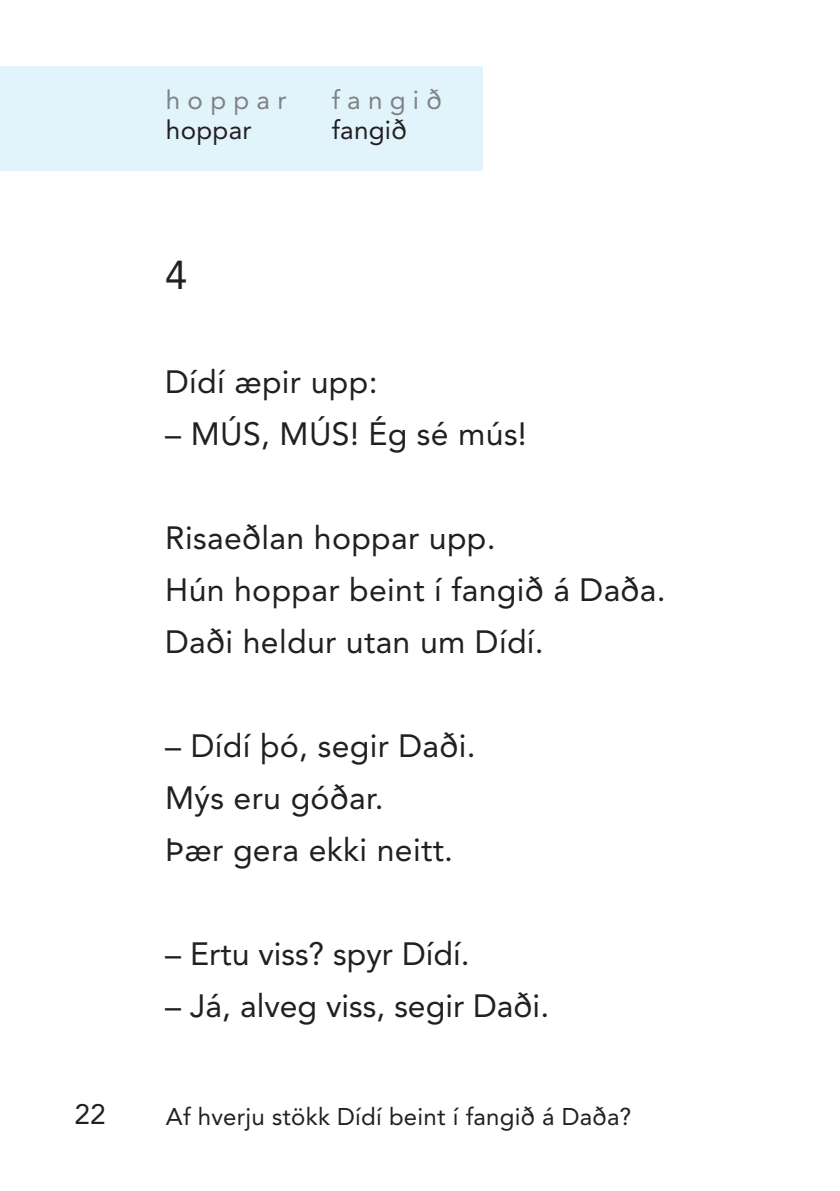
<style>
.page{position:relative;width:840px;height:1191px;background:#fff}
.page>*{position:absolute;margin:0;border:0;box-sizing:border-box;transform-origin:0 0}
.t1{font:40px "Avenir LT Std";color:#231f20}
.t2{font:32px/52px "Avenir LT Std";letter-spacing:.01em;color:#231f20}
.t3{font:28px "Avenir LT Std";color:#231f20}
.t4{font:26px "Avenir LT Std";color:#808285}
.t5{font:26px "Avenir LT Std";letter-spacing:.01em;color:#231f20}
.t6{font:24px "Avenir LT Std";letter-spacing:.01em;color:#231f20}
</style>
<div class="page">
<div style="left:0;top:66px;width:482px;height:105px;background:#e1f4fc"></div>
<p class="t3" style="left:74px;top:1098px;width:33px">22</p>
<p class="t4" style="left:166px;top:85px;width:122px">h o p p a r</p>
<p class="t5" style="left:166px;top:115px;width:87px">hoppar</p>
<p class="t4" style="left:331px;top:85px;width:111px">f a n g i ð</p>
<p class="t5" style="left:331px;top:115px;width:77px">fangið</p>
<p class="t1" style="left:165px;top:252px;width:24px">4</p>
<p class="t2" style="left:165px;top:356px;width:214px">Dídí æpir upp:</p>
<p class="t2" style="left:165px;top:408px;width:363px">– MÚS, MÚS! Ég sé mús!</p>
<p class="t2" style="left:165px;top:512px;width:502px">Risaeðlan hoppar upp.<br>Hún hoppar beint í fangið á Daða.<br>Daði heldur utan um Dídí.</p>
<p class="t2" style="left:165px;top:720px;width:312px">– Dídí þó, segir Daði.<br>Mýs eru góðar.<br>Þær gera ekki neitt.</p>
<p class="t2" style="left:165px;top:928px;width:306px">– Ertu viss? spyr Dídí.</p>
<p class="t2" style="left:165px;top:980px;width:385px">– Já, alveg viss, segir Daði.</p>
<p class="t6" style="left:166px;top:1102px;width:466px">Af hverju stökk Dídí beint í fangið á Daða?</p>
</div>
